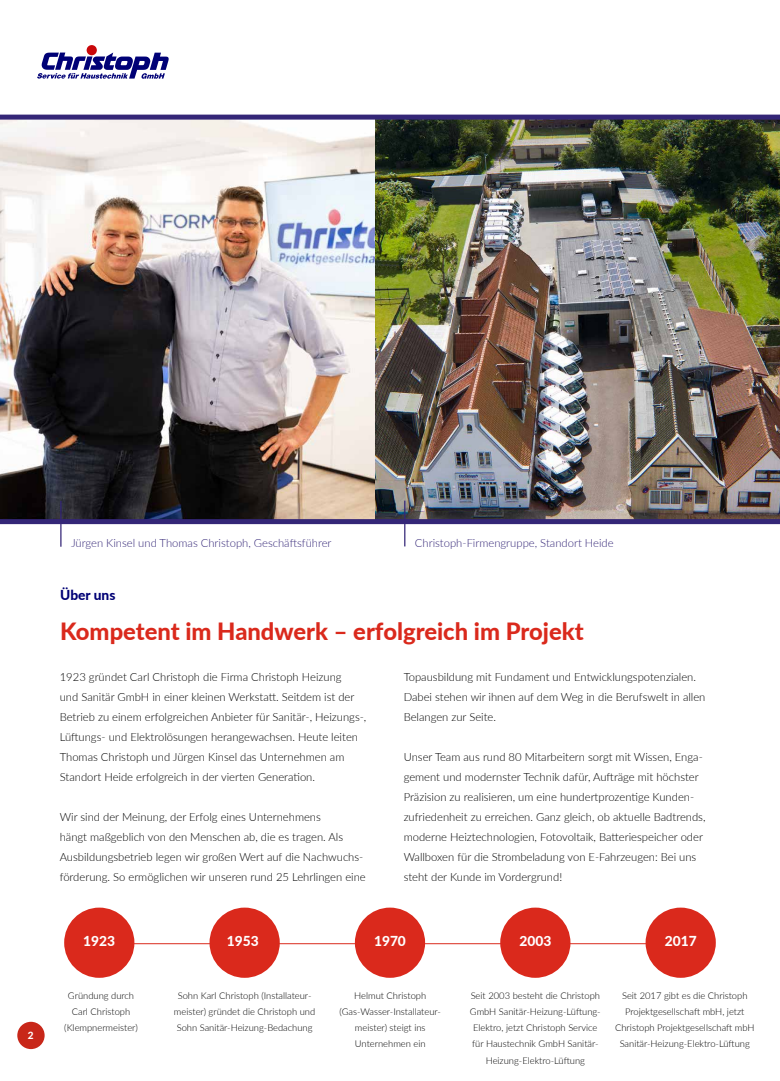
<style>
.page{position:relative;width:780px;height:1081px;background:#fff}
.page>*{position:absolute;margin:0;border:0;box-sizing:border-box;transform-origin:0 0}
.t1{font:800 23.75px "Lato";color:#da291c}
.t2{font:800 13.75px "Lato";color:#fff}
.t3{font:800 13.75px "Lato";color:#000175}
.t4{font:300 11.25px/20px "Lato";color:#000}
.t5{font:300 11.25px "Lato";color:#342677}
.t6{font:800 10px "Lato";color:#fff}
.t7{font:300 9.38px/16.2px "Lato";color:#000;text-align:center}
</style>
<div class="page">
<svg style="left:37px;top:45px;width:132px;height:34px"></svg>
<div style="left:17px;top:1022px;width:28px;height:27px;background:#c82719;border-radius:50%"></div>
<hr style="left:99px;top:943px;width:586px;height:1px;background:#da291c">
<img style="left:0;top:120px;width:376px;height:399px">
<img style="left:376px;top:120px;width:404px;height:399px">
<div style="left:0;top:115px;width:780px;height:5px;background:#342677"></div>
<div style="left:0;top:519px;width:780px;height:5px;background:#342677"></div>
<hr style="left:60px;top:501px;width:1px;height:46px;background:#342677">
<hr style="left:404px;top:500px;width:1px;height:46px;background:#342677">
<div style="left:64px;top:907px;width:70px;height:71px;background:#da291c;border-radius:50%"></div>
<div style="left:209px;top:907px;width:71px;height:71px;background:#da291c;border-radius:50%"></div>
<div style="left:355px;top:907px;width:70px;height:71px;background:#da291c;border-radius:50%"></div>
<div style="left:500px;top:907px;width:70px;height:71px;background:#da291c;border-radius:50%"></div>
<div style="left:645px;top:907px;width:70px;height:71px;background:#da291c;border-radius:50%"></div>
<p class="t6" style="left:28px;top:1028px;width:7px">2</p>
<p class="t5" style="left:71px;top:535px;width:262px">Jürgen Kinsel und Thomas Christoph, Geschäftsführer</p>
<p class="t5" style="left:415px;top:535px;width:200px">Christoph-Firmengruppe, Standort Heide</p>
<p class="t3" style="left:60px;top:585px;width:57px">Über uns</p>
<h1 class="t1" style="left:60px;top:613px;width:525px">Kompetent im Handwerk – erfolgreich im Projekt</h1>
<p class="t4" style="left:60px;top:666px;width:308px">1923 gründet Carl Christoph die Firma Christoph Heizung<br>und Sanitär GmbH in einer kleinen Werkstatt. Seitdem ist der Betrieb zu einem erfolgreichen Anbieter für Sanitär-, Heizungs-, Lüftungs- und Elektrolösungen herangewachsen. Heute leiten Thomas Christoph und Jürgen Kinsel das Unternehmen am Standort Heide erfolgreich in der vierten Generation.</p>
<p class="t4" style="left:60px;top:806px;width:307px">Wir sind der Meinung, der Erfolg eines Unternehmens<br>hängt maßgeblich von den Menschen ab, die es tragen. Als Ausbildungsbetrieb legen wir großen Wert auf die Nachwuchs&shy;förderung. So ermöglichen wir unseren rund 25 Lehrlingen eine</p>
<p class="t4" style="left:403px;top:666px;width:303px">Topausbildung mit Fundament und Entwicklungspotenzialen.<br>Dabei stehen wir ihnen auf dem Weg in die Berufswelt in allen<br>Belangen zur Seite.</p>
<p class="t4" style="left:403px;top:746px;width:303px">Unser Team aus rund 80 Mitarbeitern sorgt mit Wissen, Enga&shy;gement und modernster Technik dafür, Aufträge mit höchster Präzision zu realisieren, um eine hundertprozentige Kunden&shy;zufriedenheit zu erreichen. Ganz gleich, ob aktuelle Badtrends, moderne Heiztechnologien, Fotovoltaik, Batteriespeicher oder Wallboxen für die Strombeladung von E-Fahrzeugen: Bei uns steht der Kunde im Vordergrund!</p>
<p class="t2" style="left:83px;top:931px;width:33px">1923</p>
<p class="t2" style="left:227px;top:931px;width:33px">1953</p>
<p class="t2" style="left:374px;top:931px;width:33px">1970</p>
<p class="t2" style="left:519px;top:931px;width:33px">2003</p>
<p class="t2" style="left:664px;top:931px;width:33px">2017</p>
<p class="t7" style="left:64px;top:987px;width:75px">Gründung durch<br>Carl Christoph (Klempnermeister)</p>
<p class="t7" style="left:174px;top:987px;width:143px">Sohn Karl Christoph (Installateur&shy;meister) gründet die Christoph und<br>Sohn Sanitär-Heizung-Bedachung</p>
<p class="t7" style="left:339px;top:987px;width:103px">Helmut Christoph (Gas-Wasser-Installateur&shy;meister) steigt ins<br>Unternehmen ein</p>
<p class="t7" style="left:470px;top:987px;width:132px">Seit 2003 besteht die Christoph<br>GmbH Sanitär-Heizung-Lüftung-<br>Elektro, jetzt Christoph Service für Haustechnik GmbH Sanitär-<br>Heizung-Elektro-Lüftung</p>
<p class="t7" style="left:615px;top:987px;width:141px">Seit 2017 gibt es die Christoph Projektgesellschaft mbH, jetzt Christoph Projektgesellschaft mbH Sanitär-Heizung-Elektro-Lüftung</p>
</div>
